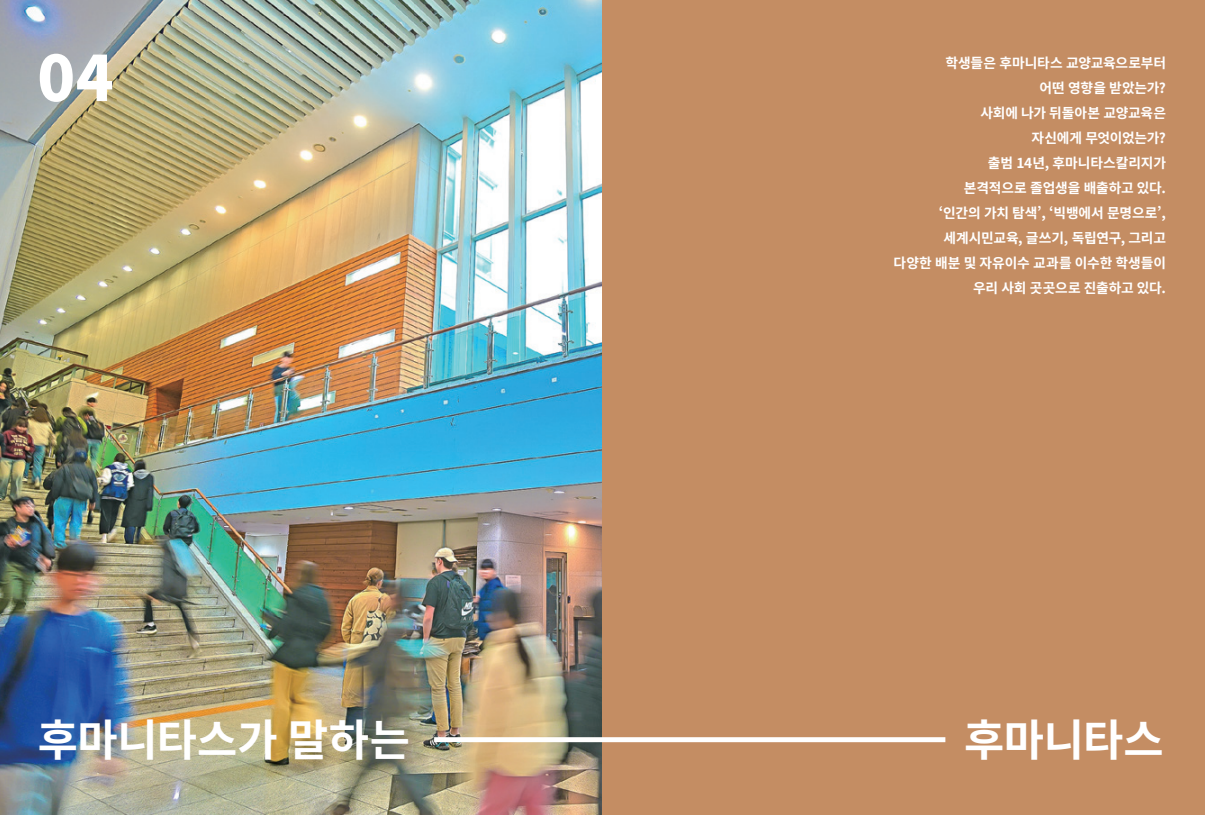
<style>
.page{position:relative;width:1205px;height:815px;background:#fff}
.page>*{position:absolute;margin:0;border:0;box-sizing:border-box;transform-origin:0 0}
.t1{font:800 62.5px "Source Han Sans K";color:#fff}
.t2{font:700 43.75px "Source Han Sans K";letter-spacing:-.01em;color:#fff}
.t3{font:700 13.75px/25px "Source Han Sans K";letter-spacing:-.01em;color:#fff;text-align:right}
</style>
<div class="page">
<img style="left:0;top:0;width:602px;height:815px">
<div style="left:602px;top:0;width:603px;height:815px;background:#c48d63"></div>
<div style="left:434px;top:737px;width:511px;height:5px;background:#fff"></div>
<h1 class="t1" style="left:37px;top:43px;width:78px">04</h1>
<p class="t3" style="left:893px;top:51px;width:274px">학생들은 후마니타스 교양교육으로부터<br>어떤 영향을 받았는가?<br>사회에 나가 뒤돌아본 교양교육은<br>자신에게 무엇이었는가?<br>출범 14년, 후마니타스칼리지가<br>본격적으로 졸업생을 배출하고 있다.<br>‘인간의 가치 탐색’, ‘빅뱅에서 문명으로’, 세계시민교육, 글쓰기, 독립연구, 그리고<br>다양한 배분 및 자유이수 교과를 이수한 학생들이 우리 사회 곳곳으로 진출하고 있다.</p>
<h2 class="t2" style="left:38px;top:715px;width:374px">후마니타스가 말하는</h2>
<h2 class="t2" style="left:964px;top:715px;width:201px">후마니타스</h2>
</div>
